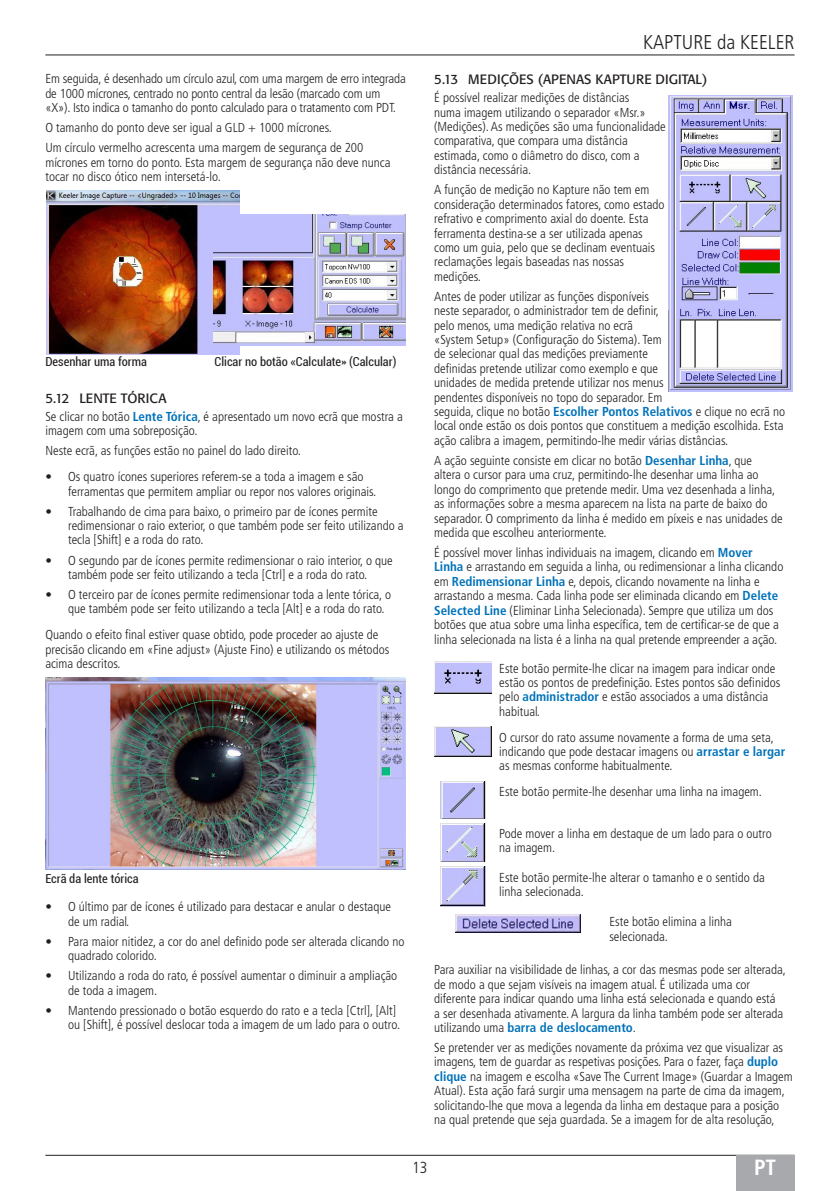
<style>
.page{position:relative;width:840px;height:1191px;background:#fff}
.page>*{position:absolute;margin:0;border:0;box-sizing:border-box;transform-origin:0 0}
.t1{font:700 condensed 22px "Frutiger LT Pro";color:#fff}
.t2{font:300 condensed 20px "Frutiger LT Pro";color:#231f20}
.t3{font:300 condensed 16px "Frutiger LT Pro";color:#231f20}
.t4{font:13.4px "Formata BQ";color:#231f20}
.Body_text{font:300 condensed 13px/14.4px "Frutiger LT Pro";color:#231f20}
.Table_text{font:300 condensed 13px/14.4px "Frutiger LT Pro";color:#231f20}
.t5{font:condensed 12.4px "Roboto";color:#231f20}
.s1{font-weight:700;color:#0072ba}
</style>
<div class="page">
<hr style="left:45px;top:1155px;width:749px;height:1px;background:#231f20">
<div style="left:735px;top:1155px;width:59px;height:36px;background:#a8a9ad"></div>
<hr style="left:45px;top:55px;width:749px;height:1px;background:#231f20">
<img style="left:47px;top:190px;width:192px;height:164px">
<img style="left:213px;top:214px;width:192px;height:132px">
<img style="left:45px;top:677px;width:360px;height:192px">
<img style="left:434px;top:661px;width:57px;height:32px">
<img style="left:434px;top:726px;width:57px;height:30px">
<img style="left:440px;top:781px;width:45px;height:37px">
<img style="left:440px;top:823px;width:45px;height:38px">
<img style="left:440px;top:866px;width:45px;height:40px">
<img style="left:455px;top:914px;width:125px;height:18px">
<img style="left:668px;top:95px;width:124px;height:296px">
<p class="Body_text" style="left:45px;top:72px;width:361px">Em seguida, é desenhado um círculo azul, com uma margem de erro integrada de 1000 mícrones, centrado no ponto central da lesão (marcado com um «X»). Isto indica o tamanho do ponto calculado para o tratamento com PDT.</p>
<p class="Body_text" style="left:45px;top:121px;width:288px">O tamanho do ponto deve ser igual a GLD + 1000 mícrones.</p>
<p class="Body_text" style="left:45px;top:141px;width:346px">Um círculo vermelho acrescenta uma margem de segurança de 200 mícrones em torno do ponto. Esta margem de segurança não deve nunca tocar no disco ótico nem intersetá-lo.</p>
<p class="t5" style="left:45px;top:353px;width:103px">Desenhar uma forma</p>
<p class="t5" style="left:214px;top:353px;width:183px">Clicar no botão «Calculate» (Calcular)</p>
<p class="t4" style="left:45px;top:390px;width:122px">5.12 LENTE TÓRICA</p>
<p class="Body_text" style="left:45px;top:409px;width:359px">Se clicar no botão <span class="s1">Lente Tórica</span>, é apresentado um novo ecrã que mostra a imagem com uma sobreposição.</p>
<p class="Body_text" style="left:45px;top:444px;width:257px">Neste ecrã, as funções estão no painel do lado direito.</p>
<p class="Body_text" style="left:68px;top:469px;width:309px;text-indent:-23px">• Os quatro ícones superiores referem-se a toda a imagem e são ferramentas que permitem ampliar ou repor nos valores originais.</p>
<p class="Body_text" style="left:68px;top:504px;width:337px;text-indent:-23px">• Trabalhando de cima para baixo, o primeiro par de ícones permite redimensionar o raio exterior, o que também pode ser feito utilizando a tecla [Shift] e a roda do rato.</p>
<p class="Body_text" style="left:45px;top:553px;width:349px;text-align:center">• O segundo par de ícones permite redimensionar o raio interior, o que também pode ser feito utilizando a tecla [Ctrl] e a roda do rato.</p>
<p class="Body_text" style="left:68px;top:587px;width:324px;text-indent:-23px">• O terceiro par de ícones permite redimensionar toda a lente tórica, o que também pode ser feito utilizando a tecla [Alt] e a roda do rato.</p>
<p class="Body_text" style="left:45px;top:627px;width:345px">Quando o efeito final estiver quase obtido, pode proceder ao ajuste de precisão clicando em «Fine adjust» (Ajuste Fino) e utilizando os métodos acima descritos.</p>
<p class="t5" style="left:45px;top:870px;width:95px">Ecrã da lente tórica</p>
<p class="Body_text" style="left:68px;top:899px;width:324px;text-indent:-23px">• O último par de ícones é utilizado para destacar e anular o destaque de um radial.</p>
<p class="Body_text" style="left:68px;top:934px;width:338px;text-indent:-23px">• Para maior nitidez, a cor do anel definido pode ser alterada clicando no quadrado colorido.</p>
<p class="Body_text" style="left:68px;top:968px;width:330px;text-indent:-23px">• Utilizando a roda do rato, é possível aumentar o diminuir a ampliação de toda a imagem.</p>
<p class="Body_text" style="left:68px;top:1003px;width:333px;text-indent:-23px">• Mantendo pressionado o botão esquerdo do rato e a tecla [Ctrl], [Alt] ou [Shift], é possível deslocar toda a imagem de um lado para o outro.</p>
<h2 class="t2" style="left:642px;top:31px;width:153px">KAPTURE da KEELER</h2>
<p class="t4" style="left:434px;top:72px;width:274px">5.13 MEDIÇÕES (APENAS KAPTURE DIGITAL)</p>
<p class="Body_text" style="left:434px;top:91px;width:233px">É possível realizar medições de distâncias<br>numa imagem utilizando o separador «Msr.» (Medições). As medições são uma funcionalidade comparativa, que compara uma distância estimada, como o diâmetro do disco, com a distância necessária.</p>
<p class="Body_text" style="left:434px;top:183px;width:232px">A função de medição no Kapture não tem em consideração determinados fatores, como estado refrativo e comprimento axial do doente. Esta ferramenta destina-se a ser utilizada apenas como um guia, pelo que se declinam eventuais reclamações legais baseadas nas nossas medições.</p>
<p class="Body_text" style="left:434px;top:289px;width:352px">Antes de poder utilizar as funções disponíveis<br>neste separador, o administrador tem de definir,<br>pelo menos, uma medição relativa no ecrã<br>«System Setup» (Configuração do Sistema). Tem<br>de selecionar qual das medições previamente<br>definidas pretende utilizar como exemplo e que<br>unidades de medida pretende utilizar nos menus<br>pendentes disponíveis no topo do separador. Em<br>seguida, clique no botão <span class="s1">Escolher Pontos Relativos</span> e clique no ecrã no local onde estão os dois pontos que constituem a medição escolhida. Esta ação calibra a imagem, permitindo-lhe medir várias distâncias.</p>
<p class="Body_text" style="left:434px;top:453px;width:350px">A ação seguinte consiste em clicar no botão <span class="s1">Desenhar Linha</span>, que<br>altera o cursor para uma cruz, permitindo-lhe desenhar uma linha ao longo do comprimento que pretende medir. Uma vez desenhada a linha, as informações sobre a mesma aparecem na lista na parte de baixo do separador. O comprimento da linha é medido em píxeis e nas unidades de medida que escolheu anteriormente.</p>
<p class="Body_text" style="left:434px;top:545px;width:350px">É possível mover linhas individuais na imagem, clicando em <span class="s1">Mover Linha</span> e arrastando em seguida a linha, ou redimensionar a linha clicando em <span class="s1">Redimensionar Linha</span> e, depois, clicando novamente na linha e arrastando a mesma. Cada linha pode ser eliminada clicando em <span class="s1">Delete Selected Line</span> (Eliminar Linha Selecionada). Sempre que utiliza um dos botões que atua sobre uma linha específica, tem de certificar-se de que a linha selecionada na lista é a linha na qual pretende empreender a ação.</p>
<p class="Table_text" style="left:499px;top:661px;width:282px">Este botão permite-lhe clicar na imagem para indicar onde estão os pontos de predefinição. Estes pontos são definidos pelo <span class="s1">administrador</span> e estão associados a uma distância habitual.</p>
<p class="Table_text" style="left:499px;top:730px;width:287px">O cursor do rato assume novamente a forma de uma seta, indicando que pode destacar imagens ou <span class="s1">arrastar e largar </span>as mesmas conforme habitualmente.</p>
<p class="Table_text" style="left:499px;top:784px;width:264px">Este botão permite-lhe desenhar uma linha na imagem.</p>
<p class="Table_text" style="left:499px;top:826px;width:274px">Pode mover a linha em destaque de um lado para o outro na imagem.</p>
<p class="Table_text" style="left:499px;top:870px;width:267px">Este botão permite-lhe alterar o tamanho e o sentido da linha selecionada.</p>
<p class="Table_text" style="left:609px;top:914px;width:124px">Este botão elimina a linha selecionada.</p>
<p class="Body_text" style="left:434px;top:962px;width:353px">Para auxiliar na visibilidade de linhas, a cor das mesmas pode ser alterada, de modo a que sejam visíveis na imagem atual. É utilizada uma cor diferente para indicar quando uma linha está selecionada e quando está<br>a ser desenhada ativamente. A largura da linha também pode ser alterada utilizando uma <span class="s1">barra de deslocamento</span>.</p>
<p class="Body_text" style="left:434px;top:1040px;width:360px">Se pretender ver as medições novamente da próxima vez que visualizar as imagens, tem de guardar as respetivas posições. Para o fazer, faça <span class="s1">duplo clique</span> na imagem e escolha «Save The Current Image» (Guardar a Imagem Atual). Esta ação fará surgir uma mensagem na parte de cima da imagem, solicitando-lhe que mova a legenda da linha em destaque para a posição na qual pretende que seja guardada. Se a imagem for de alta resolução,</p>
<p class="t3" style="left:412px;top:1157px;width:17px">13</p>
<h1 class="t1" style="left:753px;top:1154px;width:24px">PT</h1>
</div>
